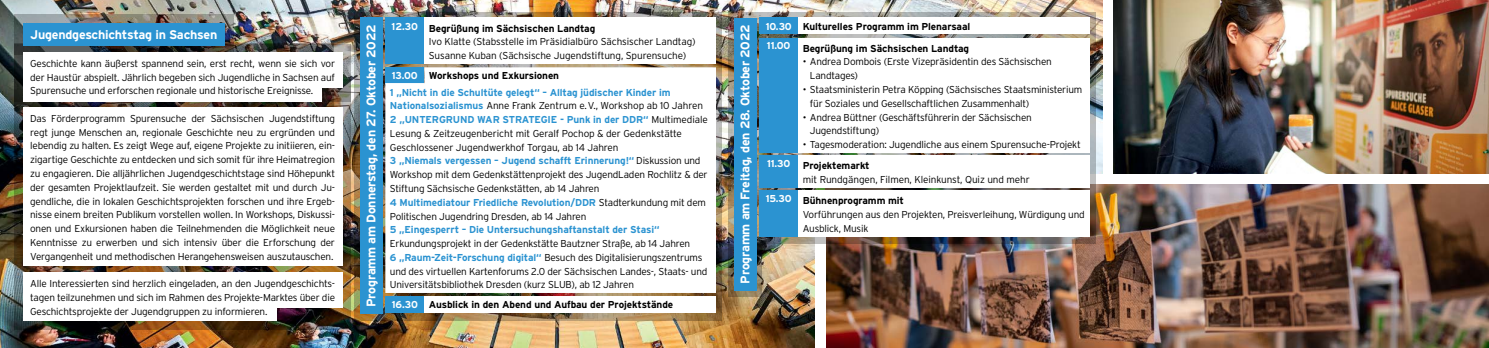
<style>
.page{position:relative;width:1489px;height:348px;background:#fff}
.page>*{position:absolute;margin:0;border:0;box-sizing:border-box;transform-origin:0 0}
.t1{font:700 12.5px "Interstate";letter-spacing:-.02em;color:#fff}
.t2{font:300 10px/13.8px "Interstate";letter-spacing:-.02em;color:#000}
.t3{font:700 10px/16.4px "Interstate";letter-spacing:-.01em;color:#2b93d1}
.t4{font:700 10px "Interstate";letter-spacing:-.01em;color:#000}
.s1{font-weight:700}
.s2{color:#fff}
.s3{color:#000}
.s4{font-weight:700;color:#2b93d1}
</style>
<div class="page">
<img style="left:0;top:0;width:1102px;height:347px">
<img style="left:14px;top:101px;width:337px;height:229px">
<div style="left:815px;top:174px;width:673px;height:10px;background:#fff"></div>
<img style="left:826px;top:184px;width:662px;height:163px">
<div style="left:815px;top:220px;width:11px;height:127px;background:#fff"></div>
<img style="left:14px;top:14px;width:219px;height:30px">
<svg style="left:333px;top:44px;width:18px;height:57px"></svg>
<img style="left:14px;top:44px;width:319px;height:67px">
<div style="left:23px;top:23px;width:201px;height:23px;background:#2b93d1"></div>
<div style="left:23px;top:272px;width:319px;height:35px;background:#fff"></div>
<div style="left:23px;top:272px;width:253px;height:49px;background:#fff"></div>
<div style="left:23px;top:107px;width:319px;height:159px;background:#fff"></div>
<div style="left:23px;top:53px;width:319px;height:35px;background:#fff"></div>
<div style="left:23px;top:53px;width:299px;height:48px;background:#fff"></div>
<img style="left:388px;top:12px;width:333px;height:309px">
<img style="left:354px;top:12px;width:34px;height:309px">
<div style="left:385px;top:18px;width:39px;height:46px;background:#2b93d1"></div>
<div style="left:424px;top:18px;width:292px;height:46px;background:#fff"></div>
<div style="left:360px;top:18px;width:22px;height:295px;background:#2b93d1"></div>
<svg style="left:385px;top:67px;width:331px;height:225px"></svg>
<hr style="left:385px;top:83px;width:39px;height:1px;background:#fff">
<hr style="left:424px;top:83px;width:292px;height:1px;background:#fff">
<img style="left:728px;top:12px;width:33px;height:284px">
<img style="left:754px;top:12px;width:341px;height:231px">
<div style="left:759px;top:18px;width:39px;height:16px;background:#2b93d1"></div>
<div style="left:798px;top:18px;width:291px;height:16px;background:#fff"></div>
<div style="left:733px;top:18px;width:23px;height:272px;background:#2b93d1"></div>
<div style="left:759px;top:155px;width:39px;height:32px;background:#2b93d1"></div>
<div style="left:798px;top:155px;width:291px;height:32px;background:#fff"></div>
<div style="left:759px;top:190px;width:39px;height:46px;background:#2b93d1"></div>
<div style="left:798px;top:190px;width:291px;height:46px;background:#fff"></div>
<div style="left:759px;top:38px;width:39px;height:114px;background:#2b93d1"></div>
<div style="left:798px;top:38px;width:291px;height:114px;background:#fff"></div>
<svg style="left:0;top:0;width:4px;height:4px"></svg>
<div style="left:385px;top:296px;width:39px;height:16px;background:#2b93d1"></div>
<div style="left:424px;top:296px;width:292px;height:16px;background:#fff"></div>
<img style="left:1113px;top:0;width:375px;height:174px">
<p class="t1" style="left:30px;top:27px;width:189px">Jugendgeschichtstag in Sachsen</p>
<p class="t2" style="left:30px;top:56px;width:306px;text-align:justify">Geschichte kann äußerst spannend sein, erst recht, wenn sie sich vor der Haustür abspielt. Jährlich begeben sich Jugendliche in Sachsen auf Spurensuche und erforschen regionale und historische Ereignisse.</p>
<p class="t2" style="left:30px;top:111px;width:306px;text-align:justify">Das Förderprogramm Spurensuche der Sächsischen Jugendstiftung regt junge Menschen an, regionale Geschichte neu zu ergründen und lebendig zu halten. Es zeigt Wege auf, eigene Projekte zu initiieren, ein&shy;zigartige Geschichte zu entdecken und sich somit für ihre Heimatregion zu engagieren. Die alljährlichen Jugendgeschichtstage sind Höhepunkt der gesamten Projektlaufzeit. Sie werden gestaltet mit und durch Ju&shy;gendliche, die in lokalen Geschichtsprojekten forschen und ihre Ergeb&shy;nisse einem breiten Publikum vorstellen wollen. In Workshops, Diskussi&shy;onen und Exkursionen haben die Teilnehmenden die Möglichkeit neue Kenntnisse zu erwerben und sich intensiv über die Erforschung der Vergangenheit und methodischen Herangehensweisen auszutauschen.</p>
<p class="t2" style="left:30px;top:276px;width:306px;text-align:justify">Alle Interessierten sind herzlich eingeladen, an den Jugendgeschichts&shy;tagen teilzunehmen und sich im Rahmen des Projekte-Marktes über die Geschichtsprojekte der Jugendgruppen zu informieren.</p>
<p class="t1" style="left:364px;top:306px;width:283px;rotate:-90deg">Programm am Donnerstag, den 27. Oktober 2022</p>
<p class="t2" style="left:429px;top:21px;width:268px;text-indent:-37px"><sup>12.30</sup> <span class="s1">Begrüßung im Sächsischen Landtag<br></span>Ivo Klatte (Stabsstelle im Präsidialbüro Sächsischer Landtag)<br>Susanne Kuban (Sächsische Jugendstiftung, Spurensuche)</p>
<p class="t3" style="left:390px;top:67px;width:282px"><span class="s2">13.00</span> <span class="s3">Workshops und Exkursionen<br></span>1 „Nicht in die Schultüte gelegt“ – Alltag jüdischer Kinder im</p>
<p class="t2" style="left:390px;top:99px;width:319px"><span class="s4">Nationalsozialismus</span> Anne Frank Zentrum e.V., Workshop ab 10 Jahren <span class="s4">2 „UNTERGRUND WAR STRATEGIE - Punk in der DDR“</span> Multimediale Lesung &amp; Zeitzeugenbericht mit Geralf Pochop &amp; der Gedenkstätte Geschlossener Jugendwerkhof Torgau, ab 14 Jahren<br><span class="s4">3 „Niemals vergessen – Jugend schafft Erinnerung!“</span> Diskussion und Workshop mit dem Gedenkstättenprojekt des JugendLaden Rochlitz &amp; der Stiftung Sächsische Gedenkstätten, ab 14 Jahren<br><span class="s4">4 Multimediatour Friedliche Revolution/DDR</span> Stadterkundung mit dem Politischen Jugendring Dresden, ab 14 Jahren</p>
<p class="t3" style="left:390px;top:221px;width:271px">5 „Eingesperrt – Die Untersuchungshaftanstalt der Stasi“</p>
<p class="t2" style="left:390px;top:236px;width:319px">Erkundungsprojekt in der Gedenkstätte Bautzner Straße, ab 14 Jahren<br><span class="s4">6 „Raum-Zeit-Forschung digital“</span> Besuch des Digitalisierungszentrums und des virtuellen Kartenforums 2.0 der Sächsischen Landes-, Staats- und Universitätsbibliothek Dresden (kurz SLUB), ab 12 Jahren</p>
<p class="t4" style="left:392px;top:299px;width:283px"><span class="s2">16.30</span> Ausblick in den Abend und Aufbau der Projektstände</p>
<p class="t1" style="left:738px;top:283px;width:260px;rotate:-90deg">Programm am Freitag, den 28. Oktober 2022</p>
<p class="t4" style="left:765px;top:20px;width:206px"><span class="s2">10.30</span> Kulturelles Programm im Plenarsaal</p>
<p class="t4" style="left:767px;top:42px;width:204px"><sup>11.00</sup> Begrüßung im Sächsischen Landtag</p>
<p class="t2" style="left:809px;top:55px;width:243px;text-indent:-7px">• Andrea Dombois (Erste Vizepräsidentin des Sächsischen<br>Landtages)</p>
<p class="t2" style="left:809px;top:82px;width:274px;text-indent:-7px">• Staatsministerin Petra Köpping (Sächsisches Staatsministerium für Soziales und Gesellschaftlichen Zusammenhalt)</p>
<p class="t2" style="left:809px;top:110px;width:223px;text-indent:-7px">• Andrea Büttner (Geschäftsführerin der Sächsischen<br>Jugendstiftung)</p>
<p class="t2" style="left:802px;top:137px;width:279px">• Tagesmoderation: Jugendliche aus einem Spurensuche-Projekt</p>
<p class="t2" style="left:802px;top:158px;width:228px;text-indent:-36px"><sup>11.30</sup> <span class="s1">Projektemarkt<br></span>mit Rundgängen, Filmen, Kleinkunst, Quiz und mehr</p>
<p class="t2" style="left:802px;top:193px;width:283px;text-indent:-37px"><sup>15.30</sup> <span class="s1">Bühnenprogramm mit<br></span>Vorführungen aus den Projekten, Preisverleihung, Würdigung und<br>Ausblick, Musik</p>
</div>
